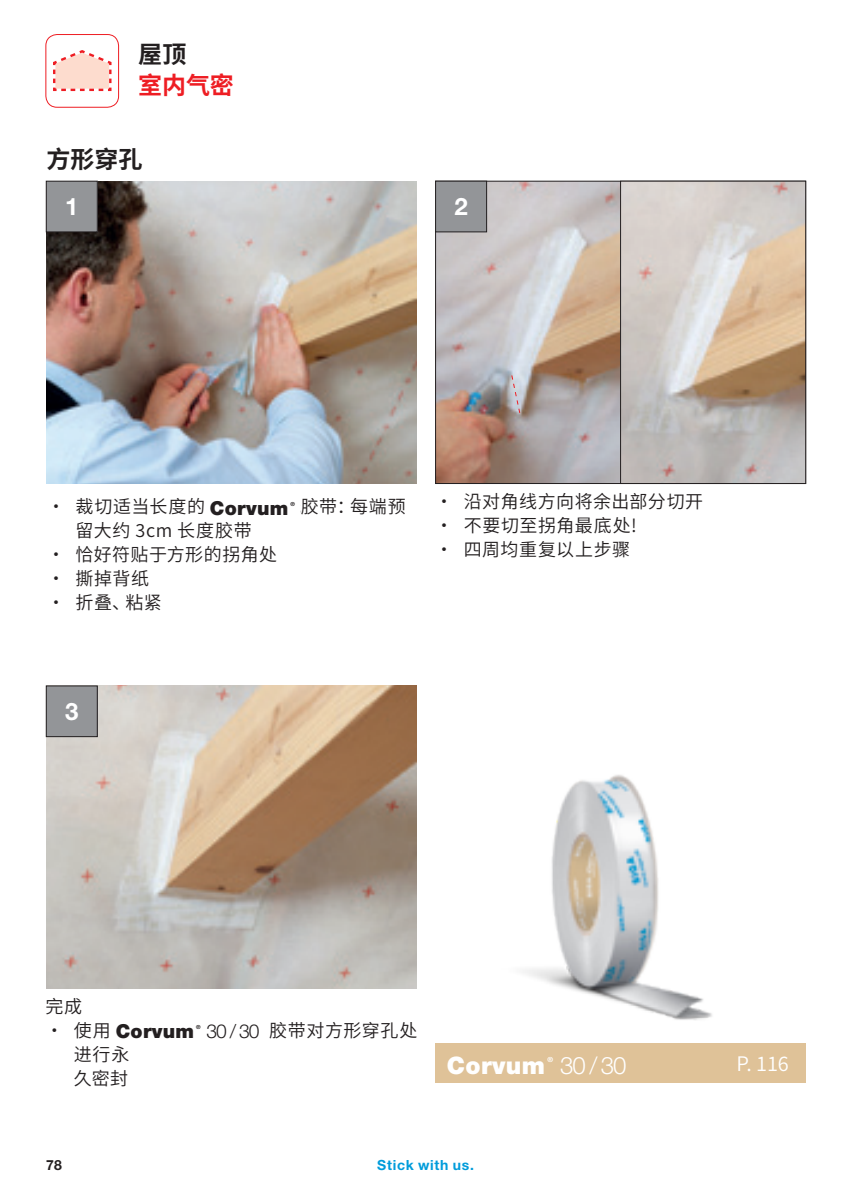
<style>
.page{position:relative;width:862px;height:1191px;background:#fff}
.page>*{position:absolute;margin:0;border:0;box-sizing:border-box;transform-origin:0 0}
.t1{font:700 24px "Source Han Sans CN";color:#231f20}
.t2{font:900 24px "Helvetica Neue LT Pro";letter-spacing:.015em;color:#fff}
.t3{font:300 24px "Helvetica Neue LT Pro";color:#fff}
.t4{font:700 24px "Source Han Sans CN";color:#ee1d23}
.t5{font:700 24px "Helvetica Neue LT Pro";color:#fff}
.t6{font:20px "Source Han Sans CN";color:#fff}
.t7{font:900 19.2px "Helvetica Neue LT Pro";letter-spacing:.015em;color:#231f20}
.t8{font:300 19.2px "Helvetica Neue LT Pro";color:#231f20}
.t9{font:18px/24px "Source Han Sans CN";letter-spacing:.035em;color:#231f20}
.t10{font:700 14px "Helvetica Neue LT Pro";letter-spacing:.05em;color:#009cdb}
.t11{font:700 14px "Helvetica Neue LT Pro";color:#231f20}
.t12{font:700 7px "Helvetica Neue LT Pro";color:#fff}
.t13{font:700 5.6px "Helvetica Neue LT Pro";color:#231f20}
.s1{font-family:"Helvetica Neue LT Pro";font-weight:900;font-size:19.2px}
.s2{font-family:"Source Han Sans CN";font-weight:400;font-size:18px}
.s3{font-family:"Helvetica Neue LT Pro";font-weight:300;font-size:19.2px}
</style>
<div class="page">
<img style="left:46px;top:181px;width:371px;height:302px">
<div style="left:46px;top:181px;width:51px;height:51px;background:#939598"></div>
<div style="left:46px;top:181px;width:52px;height:51px;border:1px solid #231f20"></div>
<img style="left:46px;top:686px;width:371px;height:302px">
<div style="left:46px;top:686px;width:51px;height:50px;background:#939598"></div>
<div style="left:46px;top:685px;width:52px;height:52px;border:1px solid #231f20"></div>
<img style="left:437px;top:183px;width:183px;height:299px">
<img style="left:622px;top:183px;width:182px;height:299px">
<div style="left:620px;top:181px;width:186px;height:303px;border:1px solid #231f20"></div>
<div style="left:435px;top:181px;width:51px;height:51px;background:#939598"></div>
<div style="left:435px;top:181px;width:52px;height:51px;border:1px solid #231f20"></div>
<svg style="left:510px;top:374px;width:11px;height:40px"></svg>
<div style="left:435px;top:1043px;width:370px;height:40px;background:#dfc298"></div>
<img style="left:523px;top:775px;width:189px;height:245px">
<svg style="left:53px;top:50px;width:59px;height:42px"></svg>
<div style="left:45px;top:34px;width:74px;height:74px;border:1px solid #ee1d23;border-radius:11px"></div>
<h1 class="t1" style="left:138px;top:41px;width:50px">屋顶</h1>
<h1 class="t4" style="left:138px;top:72px;width:97px">室内气密</h1>
<h1 class="t1" style="left:47px;top:146px;width:97px">方形穿孔</h1>
<h1 class="t5" style="left:65px;top:192px;width:15px">1</h1>
<h1 class="t5" style="left:454px;top:192px;width:15px">2</h1>
<p class="t9" style="left:301px;top:494px;width:107px">胶带：每端预</p>
<p class="t9" style="left:47px;top:494px;width:243px">• 裁切适当长度的 <span class="s1">Corvum</span></p>
<p class="t13" style="left:290px;top:500px;width:6px">®</p>
<p class="t8" style="left:301px;top:496px;width:55px">30 / 30</p>
<p class="t9" style="left:75px;top:518px;width:178px">留大约 3cm 长度胶带</p>
<p class="t9" style="left:47px;top:542px;width:232px">• 恰好符贴于方形的拐角处</p>
<p class="t9" style="left:47px;top:566px;width:104px">• 撕掉背纸</p>
<p class="t9" style="left:47px;top:590px;width:116px">• 折叠、粘紧</p>
<h1 class="t5" style="left:65px;top:696px;width:15px">3</h1>
<p class="t9" style="left:435px;top:490px;width:269px">• 沿对角线方向将余出部分切开</p>
<p class="t9" style="left:435px;top:514px;width:203px">• 不要切至拐角最底处!</p>
<p class="t9" style="left:435px;top:538px;width:196px">• 四周均重复以上步骤</p>
<p class="t9" style="left:45px;top:994px;width:38px">完成</p>
<p class="t7" style="left:45px;top:1020px;width:150px"><span class="s2">• 使用</span> Corvum</p>
<p class="t13" style="left:196px;top:1023px;width:6px">®</p>
<p class="t9" style="left:206px;top:1018px;width:212px"><span class="s3">30 / 30</span> 胶带对方形穿孔处</p>
<p class="t9" style="left:74px;top:1042px;width:57px">进行永久密封</p>
<h1 class="t2" style="left:447px;top:1050px;width:99px">Corvum</h1>
<p class="t12" style="left:547px;top:1054px;width:7px">®</p>
<h1 class="t3" style="left:560px;top:1050px;width:68px">30 / 30</h1>
<p class="t6" style="left:736px;top:1052px;width:54px">P. 116</p>
<p class="t11" style="left:46px;top:1156px;width:17px">78</p>
<p class="t10" style="left:377px;top:1156px;width:98px">Stick with us.</p>
</div>
